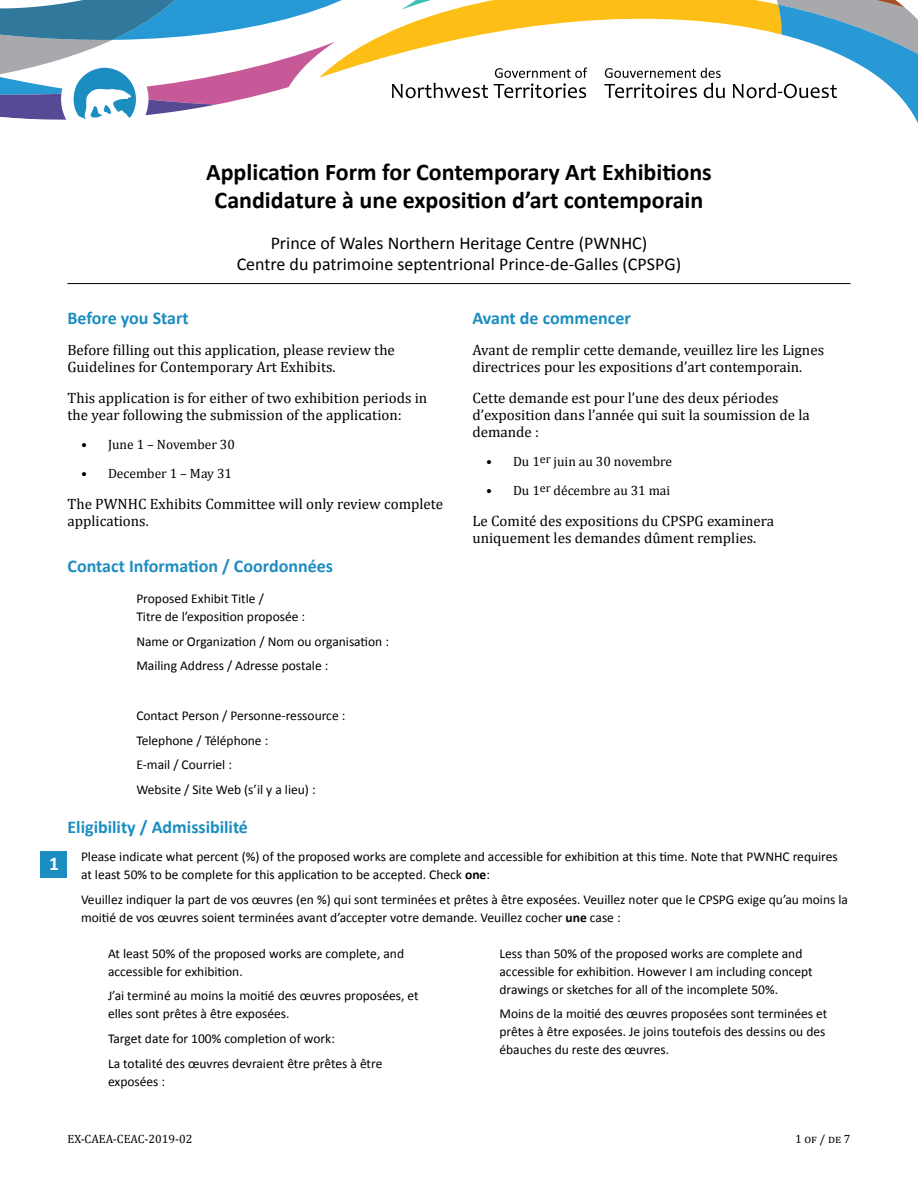
<style>
.page{position:relative;width:918px;height:1188px;background:#fff}
.page>*{position:absolute;margin:0;border:0;box-sizing:border-box;transform-origin:0 0}
.t1{font:700 24px/27.6px "Calibri";color:#000;text-align:center}
.t2{font:700 19.5px "Calibri";color:#fff}
.t3{font:18px/20.7px "Calibri";color:#000;text-align:center}
.t4{font:700 18px "Calibri";color:#1c8dc1}
.t5{font:15px/17.2px "Cambria";color:#000}
.t6{font:13.5px/18px "Calibri";color:#000}
.t7{font:13.5px "Cambria";color:#000}
.t8{font:12px "Cambria";color:#000}
.s1{font-weight:700}
</style>
<div class="page">
<svg style="left:0;top:0;width:918px;height:123px"></svg>
<hr style="left:68px;top:283px;width:782px;height:1px;background:#000">
<div style="left:40px;top:851px;width:28px;height:27px;background:#1c8dc1"></div>
<h1 class="t1" style="left:206px;top:158px;width:507px">Application Form for Contemporary Art Exhibitions<br>Candidature à une exposition d’art contemporain</h1>
<h3 class="t3" style="left:237px;top:233px;width:446px">Prince of Wales Northern Heritage Centre (PWNHC)<br>Centre du patrimoine septentrional Prince-de-Galles (CPSPG)</h3>
<h2 class="t2" style="left:49px;top:851px;width:11px">1</h2>
<h3 class="t4" style="left:68px;top:307px;width:123px">Before you Start</h3>
<p class="t5" style="left:68px;top:341px;width:329px">Before filling out this application, please review the<br>Guidelines for Contemporary Art Exhibits.</p>
<p class="t5" style="left:68px;top:389px;width:361px">This application is for either of two exhibition periods in the year following the submission of the application:</p>
<p class="t7" style="left:81px;top:436px;width:155px">• June 1 – November 30</p>
<p class="t7" style="left:81px;top:465px;width:153px">• December 1 – May 31</p>
<p class="t5" style="left:68px;top:495px;width:377px">The PWNHC Exhibits Committee will only review complete applications.</p>
<h3 class="t4" style="left:68px;top:555px;width:267px">Contact Information / Coordonnées</h3>
<p class="t6" style="left:136px;top:589px;width:170px">Proposed Exhibit Title /<br>Titre de l’exposition proposée :</p>
<p class="t6" style="left:136px;top:629px;width:254px;line-height:24.8px">Name or Organization / Nom ou organisation :<br>Mailing Address / Adresse postale :</p>
<p class="t6" style="left:136px;top:703px;width:211px;line-height:24.8px">Contact Person / Personne-ressource :<br>Telephone / Téléphone :<br>E-mail / Courriel :<br>Website / Site Web (s’il y a lieu) :</p>
<h3 class="t4" style="left:68px;top:816px;width:182px">Eligibility / Admissibilité</h3>
<h3 class="t4" style="left:472px;top:307px;width:160px">Avant de commencer</h3>
<p class="t5" style="left:472px;top:341px;width:353px">Avant de remplir cette demande, veuillez lire les Lignes directrices pour les expositions d’art contemporain.</p>
<p class="t5" style="left:472px;top:389px;width:339px">Cette demande est pour l’une des deux périodes d’exposition dans l’année qui suit la soumission de la demande :</p>
<p class="t7" style="left:486px;top:454px;width:188px">• Du 1<sup>er</sup> juin au 30 novembre</p>
<p class="t7" style="left:486px;top:483px;width:186px">• Du 1<sup>er</sup> décembre au 31 mai</p>
<p class="t5" style="left:472px;top:512px;width:303px">Le Comité des expositions du CPSPG examinera uniquement les demandes dûment remplies.</p>
<p class="t6" style="left:81px;top:847px;width:758px">Please indicate what percent (%) of the proposed works are complete and accessible for exhibition at this time. Note that PWNHC requires at least 50% to be complete for this application to be accepted. Check <span class="s1">one</span>:</p>
<p class="t6" style="left:81px;top:890px;width:769px">Veuillez indiquer la part de vos œuvres (en %) qui sont terminées et prêtes à être exposées. Veuillez noter que le CPSPG exige qu’au moins la moitié de vos œuvres soient terminées avant d’accepter votre demande. Veuillez cocher <span class="s1">une</span> case :</p>
<p class="t6" style="left:500px;top:944px;width:315px">Less than 50% of the proposed works are complete and accessible for exhibition. However I am including concept drawings or sketches for all of the incomplete 50%.</p>
<p class="t6" style="left:500px;top:1005px;width:329px">Moins de la moitié des œuvres proposées sont terminées et prêtes à être exposées. Je joins toutefois des dessins ou des ébauches du reste des œuvres.</p>
<p class="t6" style="left:108px;top:944px;width:298px">At least 50% of the proposed works are complete, and accessible for exhibition.</p>
<p class="t6" style="left:108px;top:987px;width:312px">J’ai terminé au moins la moitié des œuvres proposées, et elles sont prêtes à être exposées.</p>
<p class="t6" style="left:108px;top:1026px;width:276px;line-height:24.8px">Target date for 100% completion of work:<br>La totalité des œuvres devraient être prêtes à être</p>
<p class="t6" style="left:108px;top:1073px;width:59px">exposées :</p>
<p class="t8" style="left:68px;top:1132px;width:126px">EX-CAEA-CEAC-2019-02</p>
<p class="t8" style="left:795px;top:1132px;width:57px">1 of / de 7</p>
</div>
